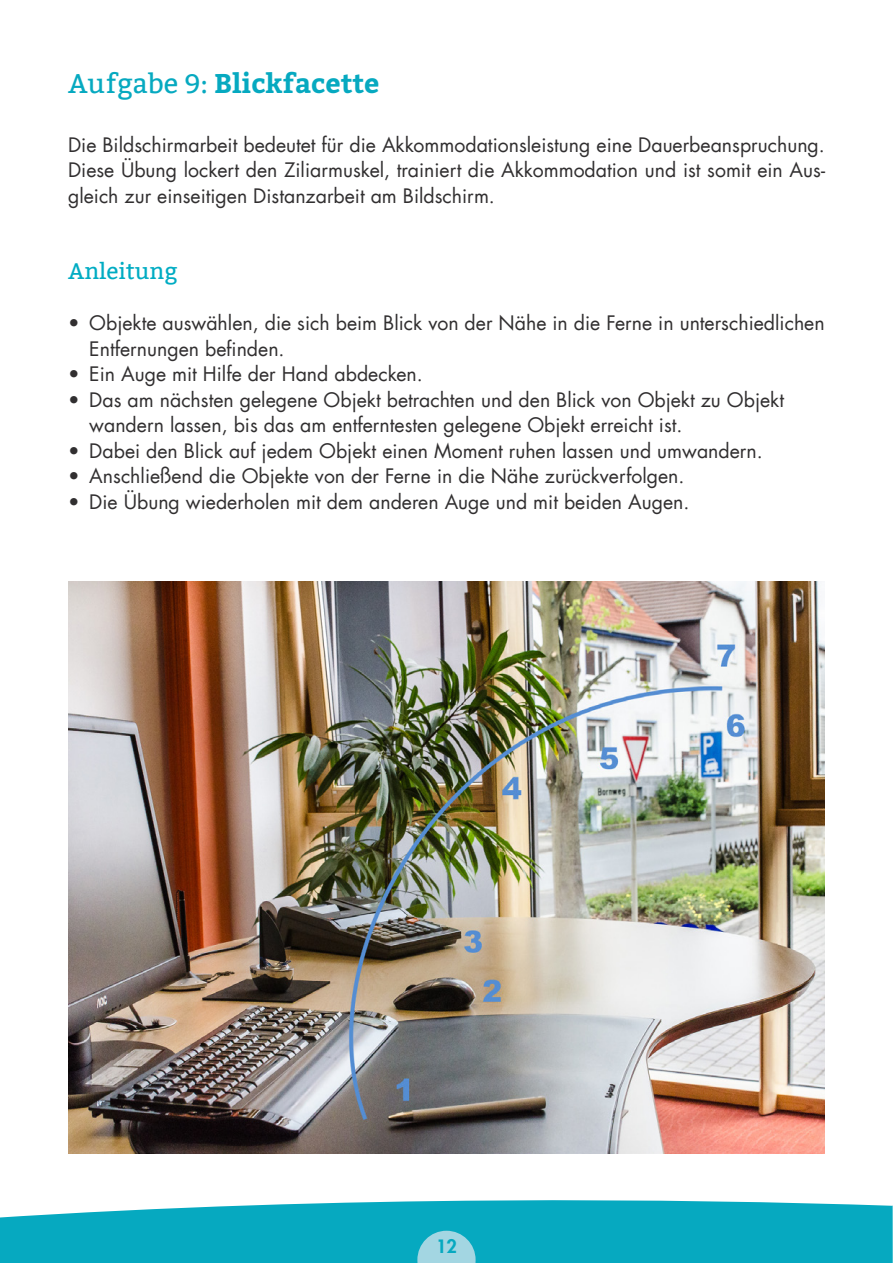
<style>
.page{position:relative;width:893px;height:1263px;background:#fff}
.page>*{position:absolute;margin:0;border:0;box-sizing:border-box;transform-origin:0 0}
.t1{font:700 27px "Bitter";color:#06a9c0}
.t2{font:22.5px "Bitter";color:#00acc3}
.t3{font:19.5px/25.5px "Futura Com";color:#312f30}
.t4{font:800 18px "Futura Com";color:#06a9c0}
.s1{font-weight:400}
</style>
<div class="page">
<svg style="left:0;top:1200px;width:892px;height:63px;background:#18afc4"></svg>
<svg style="left:417px;top:1231px;width:59px;height:32px;background:#83ccdb"></svg>
<svg style="left:892px;top:1205px;width:1px;height:58px"></svg>
<img style="left:68px;top:581px;width:757px;height:572px">
<h1 class="t1" style="left:68px;top:63px;width:313px"><span class="s1">Aufgabe 9:</span> Blickfacette</h1>
<p class="t3" style="left:68px;top:131px;width:758px;text-align:justify">Die Bildschirmarbeit bedeutet für die Akkommodationsleistung eine Dauerbeanspruchung.<br>Diese Übung lockert den Ziliarmuskel, trainiert die Akkommodation und ist somit ein Aus&shy;gleich zur einseitigen Distanzarbeit am Bildschirm.</p>
<p class="t2" style="left:68px;top:258px;width:111px">Anleitung</p>
<p class="t3" style="left:89px;top:310px;width:737px;text-indent:-21px">• Objekte auswählen, die sich beim Blick von der Nähe in die Ferne in unterschiedlichen<br>Entfernungen befinden.</p>
<p class="t3" style="left:68px;top:361px;width:356px">• Ein Auge mit Hilfe der Hand abdecken.</p>
<p class="t3" style="left:89px;top:386px;width:696px;text-indent:-21px">• Das am nächsten gelegene Objekt betrachten und den Blick von Objekt zu Objekt wandern lassen, bis das am entferntesten gelegene Objekt erreicht ist.</p>
<p class="t3" style="left:68px;top:437px;width:696px">• Dabei den Blick auf jedem Objekt einen Moment ruhen lassen und umwandern.</p>
<p class="t3" style="left:68px;top:463px;width:618px">• Anschließend die Objekte von der Ferne in die Nähe zurückverfolgen.</p>
<p class="t3" style="left:68px;top:488px;width:623px">• Die Übung wiederholen mit dem anderen Auge und mit beiden Augen.</p>
<p class="t4" style="left:436px;top:1233px;width:22px">12</p>
</div>
